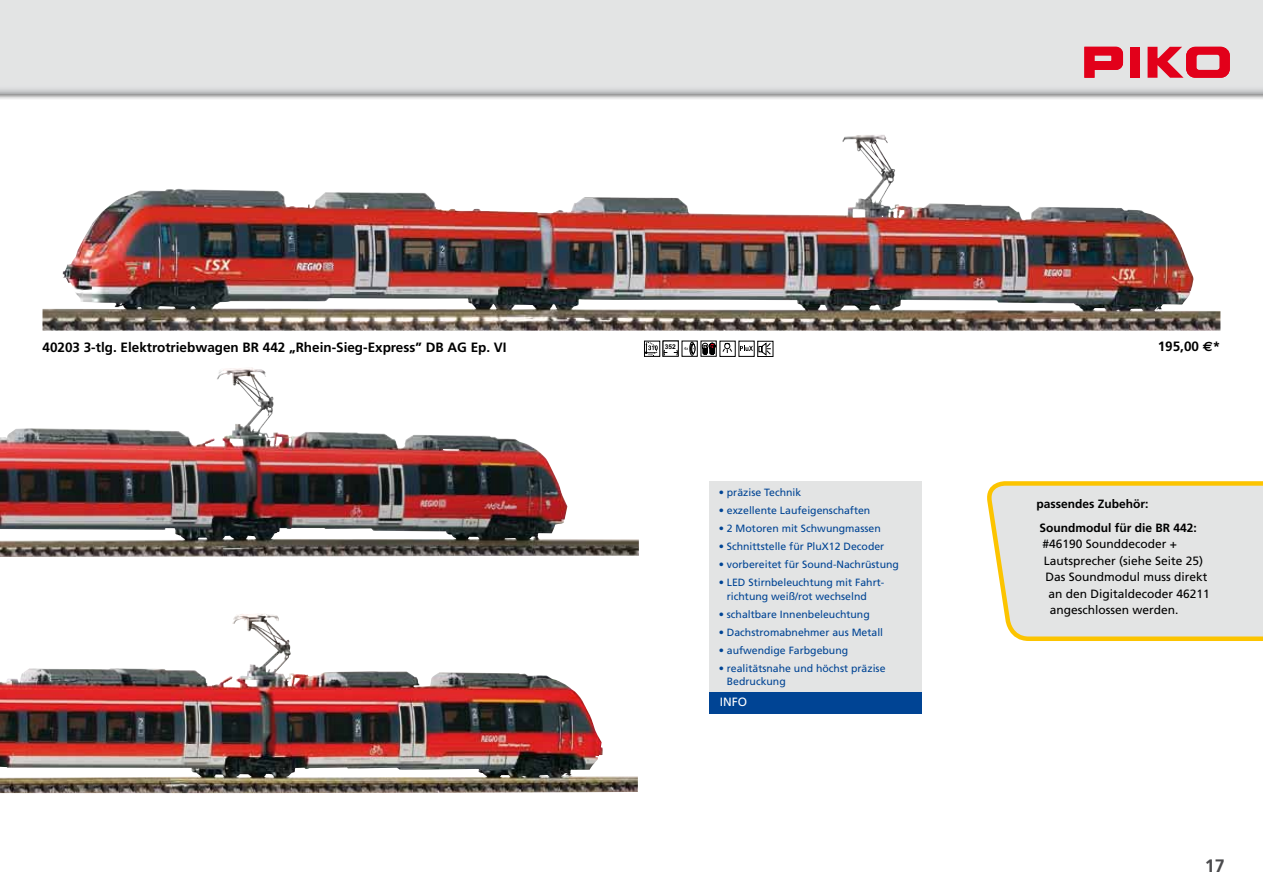
<style>
.page{position:relative;width:1263px;height:893px;background:#fff}
.page>*{position:absolute;margin:0;border:0;box-sizing:border-box;transform-origin:0 0}
.t1{font:700 18px "Frutiger";color:#4b4b4d}
.t2{font:700 13.5px "Frutiger";color:#000}
.t3{font:12px "Frutiger";color:#000}
.t4{font:700 12px/24px "Frutiger";color:#000}
.t5{font:12px "Frutiger";color:#fff}
.t6{font:10.5px/13.5px "Frutiger";color:#004494}
.t7{font:700 6.6px "Arial";color:#000}
.s1{font-family:"Euro Sans"}
</style>
<div class="page">
<div style="left:0;top:0;width:1263px;height:100px;background:#000;opacity:.5"></div>
<div style="left:0;top:0;width:1263px;height:94px;background:#e3e4e4"></div>
<svg style="left:1084px;top:47px;width:39px;height:31px"></svg>
<div style="left:1130px;top:47px;width:10px;height:31px;background:#e2001a"></div>
<svg style="left:1147px;top:47px;width:83px;height:31px"></svg>
<img style="left:43px;top:135px;width:1177px;height:196px">
<img style="left:0;top:614px;width:638px;height:179px">
<img style="left:0;top:368px;width:639px;height:189px">
<div style="left:709px;top:481px;width:213px;height:212px;background:#e3e4e4"></div>
<div style="left:709px;top:692px;width:213px;height:21px;background:#004494"></div>
<svg style="left:644px;top:341px;width:16px;height:16px"></svg>
<div style="left:757px;top:341px;width:16px;height:16px;border:1px solid #000"></div>
<div style="left:739px;top:341px;width:15px;height:16px;border:1px solid #000"></div>
<svg style="left:740px;top:342px;width:31px;height:13px"></svg>
<svg style="left:701px;top:341px;width:15px;height:15px"></svg>
<svg style="left:702px;top:343px;width:13px;height:12px"></svg>
<svg style="left:682px;top:341px;width:15px;height:15px"></svg>
<div style="left:689px;top:342px;width:6px;height:14px;border:1px solid #000;border-radius:50%"></div>
<svg style="left:645px;top:342px;width:33px;height:14px"></svg>
<svg style="left:684px;top:344px;width:11px;height:10px"></svg>
<div style="left:720px;top:341px;width:15px;height:16px;border:1px solid #000"></div>
<svg style="left:722px;top:343px;width:10px;height:10px"></svg>
<svg style="left:987px;top:481px;width:276px;height:160px;background:#e5e2d5"></svg>
<p class="t2" style="left:43px;top:339px;width:466px">40203 3-tlg. Elektrotriebwagen BR 442 „Rhein-Sieg-Express” DB AG Ep. VI</p>
<p class="t7" style="left:665px;top:343px;width:12px">352</p>
<p class="t6" style="left:719px;top:486px;width:84px">• präzise Technik</p>
<p class="t6" style="left:719px;top:504px;width:153px">• exzellente Laufeigenschaften</p>
<p class="t6" style="left:719px;top:522px;width:164px">• 2 Motoren mit Schwungmassen</p>
<p class="t6" style="left:719px;top:540px;width:167px">• Schnittstelle für PluX12 Decoder</p>
<p class="t6" style="left:719px;top:558px;width:182px">• vorbereitet für Sound-Nachrüstung</p>
<p class="t6" style="left:727px;top:576px;width:159px;text-indent:-8px">• LED Stirnbeleuchtung mit Fahrt&shy;richtung weiß/rot wechselnd</p>
<p class="t6" style="left:719px;top:607px;width:153px">• schaltbare Innenbeleuchtung</p>
<p class="t6" style="left:719px;top:625px;width:166px">• Dachstromabnehmer aus Metall</p>
<p class="t6" style="left:719px;top:643px;width:131px">• aufwendige Farbgebung</p>
<p class="t6" style="left:727px;top:661px;width:160px;text-indent:-8px">• realitätsnahe und höchst präzise<br>Bedruckung</p>
<p class="t5" style="left:720px;top:695px;width:28px">IN FO</p>
<p class="t2" style="left:1158px;top:338px;width:64px">195,00 <span class="s1">€</span>*</p>
<p class="t4" style="left:1036px;top:492px;width:162px">passendes Zubehör:<br>Soundmodul für die BR 442:</p>
<p class="t3" style="left:1042px;top:537px;width:136px">#46190 Sounddecoder +</p>
<p class="t3" style="left:1044px;top:554px;width:161px">Lautsprecher (siehe Seite 25)</p>
<p class="t3" style="left:1045px;top:570px;width:164px">Das Soundmodul muss direkt</p>
<p class="t3" style="left:1048px;top:587px;width:163px">an den Digitaldecoder 46211</p>
<p class="t3" style="left:1050px;top:603px;width:130px">angeschlossen werden.</p>
<h1 class="t1" style="left:1205px;top:855px;width:22px">17</h1>
</div>
